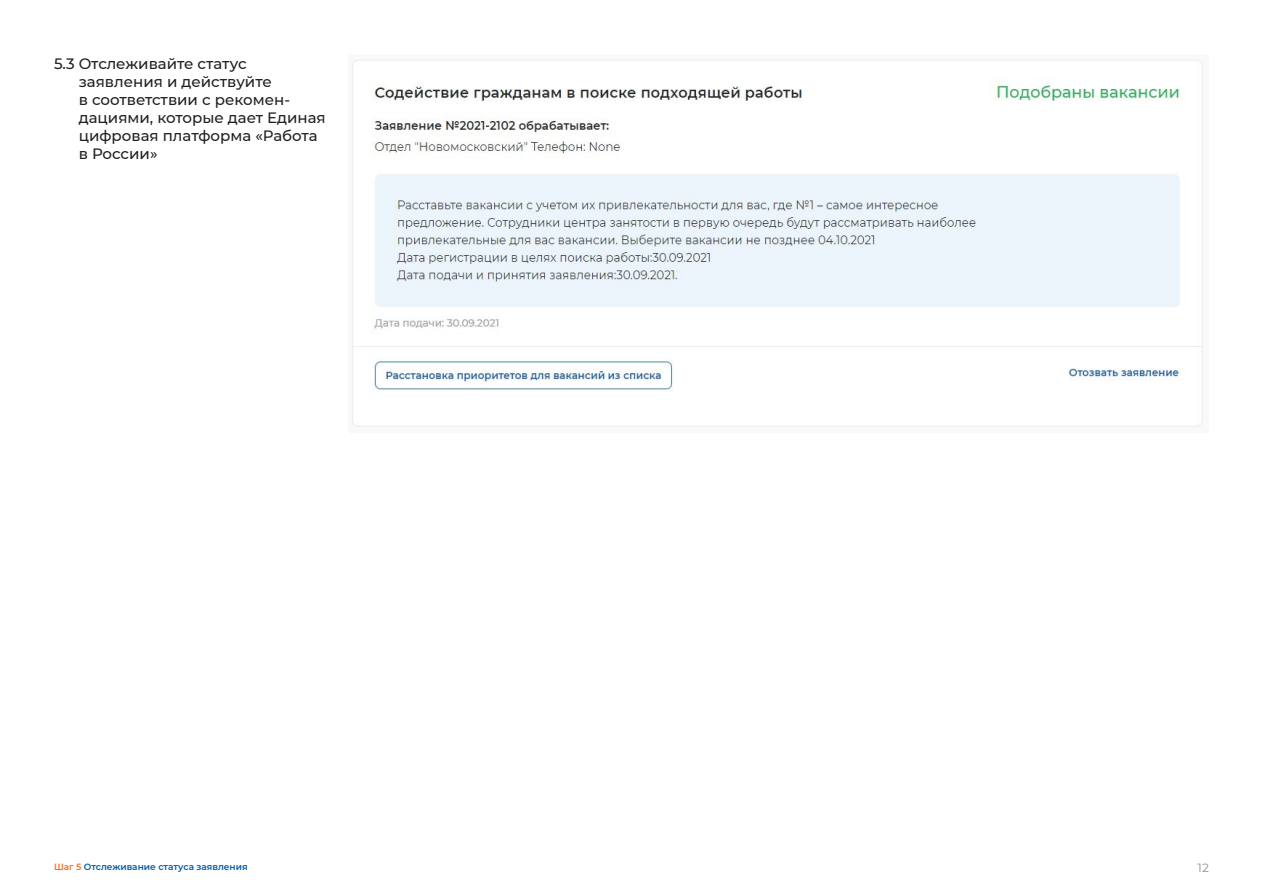
<style>
.page{position:relative;width:1263px;height:893px;background:#fff}
.page>*{position:absolute;margin:0;border:0;box-sizing:border-box;transform-origin:0 0}
.t1{font:500 15px/18px "Montserrat";color:#231f20}
.t2{font:500 12px "Montserrat";color:#a8a9ad}
.t3{font:600 9px "Montserrat";color:#015aaa}
.s1{color:#f36e21}
</style>
<div class="page">
<img style="left:352px;top:60px;width:851px;height:367px">
<p class="t1" style="left:79px;top:54px;width:249px;text-indent:-25px">5.3 Отслеживайте статус заявления и действуйте<br>в соответствии с рекомен&shy;дациями, которые дает Единая цифровая платформа «Работа в России»</p>
<p class="t3" style="left:54px;top:861px;width:195px"><span class="s1">Шаг 5</span> Отслеживание статуса заявления</p>
<p class="t2" style="left:1198px;top:859px;width:13px">12</p>
</div>
